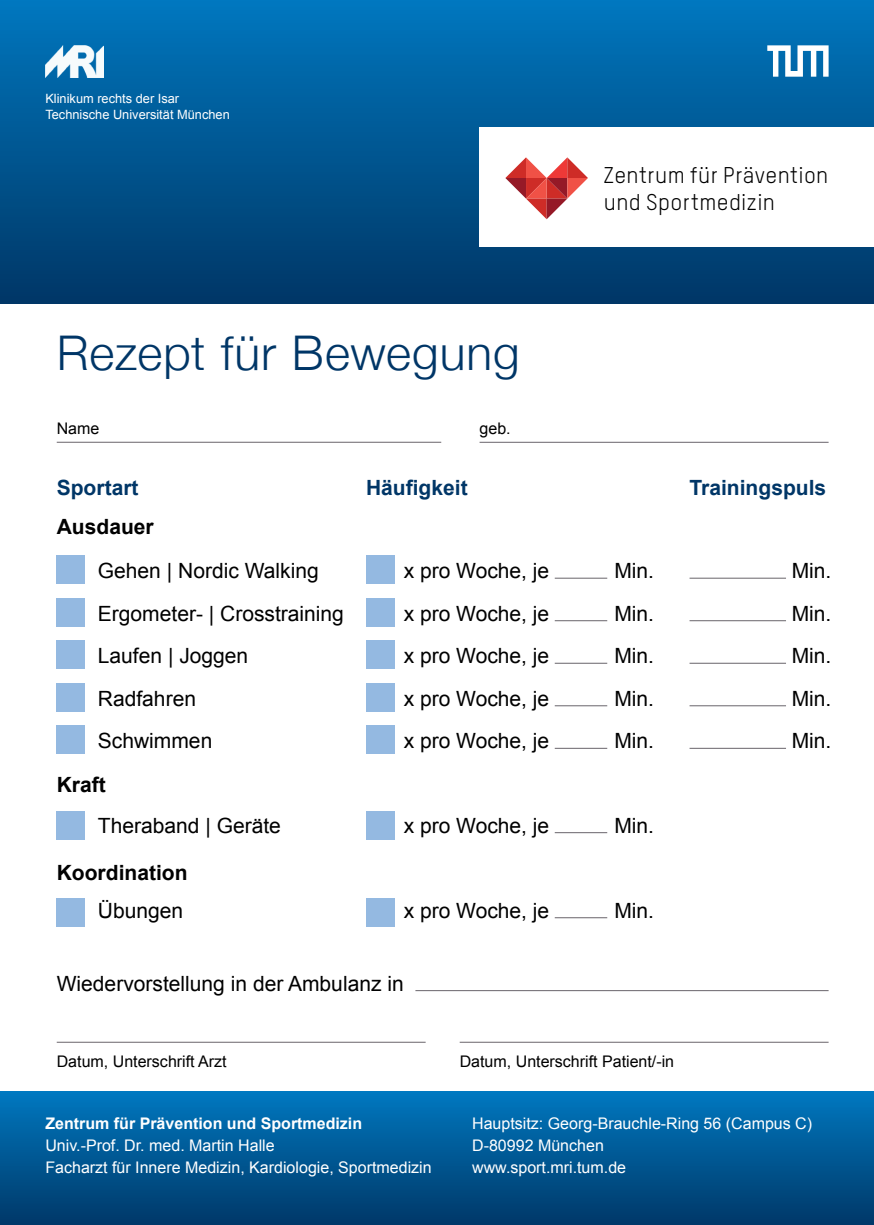
<style>
.page{position:relative;width:874px;height:1225px;background:#fff}
.page>*{position:absolute;margin:0;border:0;box-sizing:border-box;transform-origin:0 0}
.t1{font:300 47.8px "Helvetica Neue";letter-spacing:.02em;color:#003667}
.t2{font:22.4px/26.8px "TSTAR";letter-spacing:.015em;color:#010101}
.t3{font:21px/42.6px "Arial";color:#010101;text-align:justify}
.t4{font:700 21px "Arial";color:#003667}
.t5{font:700 21px "Arial";color:#010101}
.t6{font:16px/22px "Arial";color:#fff}
.t7{font:16px "Arial";color:#010101}
.t8{font:700 16px "Arial";color:#fff}
.t9{font:12.8px/15.4px "Arial";color:#fff}
</style>
<div class="page">
<div style="left:0;top:0;width:873px;height:303px;background:linear-gradient(to bottom,#0077be,#003666)"></div>
<div style="left:0;top:1091px;width:873px;height:134px;background:linear-gradient(to bottom,#0078bf,#003869)"></div>
<img style="left:45px;top:45px;width:58px;height:32px">
<div style="left:479px;top:128px;width:394px;height:119px;background:#fff"></div>
<svg style="left:505px;top:157px;width:82px;height:62px"></svg>
<svg style="left:766px;top:45px;width:62px;height:32px"></svg>
<hr style="left:57px;top:442px;width:384px;height:1px;background:#69646b">
<hr style="left:57px;top:1041px;width:368px;height:1px;background:#69646b">
<hr style="left:459px;top:1041px;width:369px;height:1px;background:#69646b">
<hr style="left:479px;top:442px;width:349px;height:1px;background:#69646b">
<div style="left:57px;top:555px;width:28px;height:29px;background:#94b9e1"></div>
<div style="left:366px;top:555px;width:28px;height:29px;background:#94b9e1"></div>
<hr style="left:554px;top:577px;width:53px;height:1px;background:#69646b">
<hr style="left:554px;top:620px;width:53px;height:1px;background:#69646b">
<hr style="left:554px;top:663px;width:53px;height:1px;background:#69646b">
<hr style="left:554px;top:705px;width:53px;height:1px;background:#69646b">
<hr style="left:554px;top:748px;width:53px;height:1px;background:#69646b">
<hr style="left:554px;top:832px;width:53px;height:1px;background:#69646b">
<hr style="left:554px;top:917px;width:53px;height:1px;background:#69646b">
<hr style="left:689px;top:577px;width:96px;height:1px;background:#69646b">
<hr style="left:689px;top:620px;width:96px;height:1px;background:#69646b">
<hr style="left:689px;top:663px;width:96px;height:1px;background:#69646b">
<hr style="left:689px;top:705px;width:96px;height:1px;background:#69646b">
<hr style="left:689px;top:748px;width:96px;height:1px;background:#69646b">
<hr style="left:415px;top:990px;width:413px;height:1px;background:#69646b">
<div style="left:57px;top:598px;width:28px;height:28px;background:#94b9e1"></div>
<div style="left:366px;top:598px;width:28px;height:28px;background:#94b9e1"></div>
<div style="left:57px;top:640px;width:28px;height:29px;background:#94b9e1"></div>
<div style="left:366px;top:640px;width:28px;height:29px;background:#94b9e1"></div>
<div style="left:57px;top:683px;width:28px;height:28px;background:#94b9e1"></div>
<div style="left:366px;top:683px;width:28px;height:28px;background:#94b9e1"></div>
<div style="left:57px;top:725px;width:28px;height:29px;background:#94b9e1"></div>
<div style="left:366px;top:725px;width:28px;height:29px;background:#94b9e1"></div>
<div style="left:57px;top:811px;width:28px;height:28px;background:#94b9e1"></div>
<div style="left:366px;top:811px;width:28px;height:28px;background:#94b9e1"></div>
<div style="left:57px;top:898px;width:28px;height:28px;background:#94b9e1"></div>
<div style="left:366px;top:898px;width:28px;height:28px;background:#94b9e1"></div>
<p class="t9" style="left:45px;top:91px;width:186px">Klinikum rechts der Isar<br>Technische Universität München</p>
<h1 class="t1" style="left:57px;top:314px;width:464px">Rezept für Bewegung</h1>
<p class="t7" style="left:57px;top:417px;width:44px">Name</p>
<p class="t7" style="left:479px;top:417px;width:33px">geb.</p>
<p class="t2" style="left:603px;top:161px;width:226px">Zentrum für Prävention und Sportmedizin</p>
<p class="t4" style="left:57px;top:474px;width:83px">Sportart</p>
<p class="t5" style="left:57px;top:512px;width:98px">Ausdauer</p>
<p class="t3" style="left:98px;top:550px;width:247px;text-align:left">Gehen | Nordic Walking<br>Ergometer- | Crosstraining<br>Laufen | Joggen<br>Radfahren<br>Schwimmen</p>
<p class="t5" style="left:57px;top:771px;width:50px">Kraft</p>
<p class="t3" style="left:98px;top:805px;width:184px">Theraband | Geräte</p>
<p class="t5" style="left:57px;top:858px;width:132px">Koordination</p>
<p class="t3" style="left:98px;top:890px;width:87px">Übungen</p>
<p class="t4" style="left:366px;top:474px;width:103px">Häufigkeit</p>
<p class="t4" style="left:689px;top:474px;width:138px">Trainingspuls</p>
<p class="t3" style="left:403px;top:550px;width:147px">x pro Woche, je x pro Woche, je x pro Woche, je x pro Woche, je x pro Woche, je</p>
<p class="t3" style="left:614px;top:550px;width:41px">Min.<br>Min.<br>Min.<br>Min.<br>Min.</p>
<p class="t3" style="left:791px;top:550px;width:41px">Min.<br>Min.<br>Min.<br>Min.<br>Min.</p>
<p class="t3" style="left:403px;top:805px;width:147px">x pro Woche, je</p>
<p class="t3" style="left:614px;top:805px;width:41px">Min.</p>
<p class="t3" style="left:403px;top:890px;width:147px">x pro Woche, je</p>
<p class="t3" style="left:614px;top:890px;width:41px">Min.</p>
<p class="t3" style="left:57px;top:962px;width:348px">Wiedervorstellung in der Ambulanz in</p>
<p class="t7" style="left:57px;top:1051px;width:171px">Datum, Unterschrift Arzt</p>
<p class="t7" style="left:459px;top:1051px;width:216px">Datum, Unterschrift Patient/-in</p>
<p class="t8" style="left:45px;top:1112px;width:318px">Zentrum für Prävention und Sportmedizin</p>
<p class="t6" style="left:45px;top:1134px;width:387px">Univ.-Prof. Dr. med. Martin Halle<br>Facharzt für Innere Medizin, Kardiologie, Sportmedizin</p>
<p class="t6" style="left:472px;top:1112px;width:341px">Hauptsitz: Georg-Brauchle-Ring 56 (Campus C)<br>D-80992 München<br>www.sport.mri.tum.de</p>
</div>
